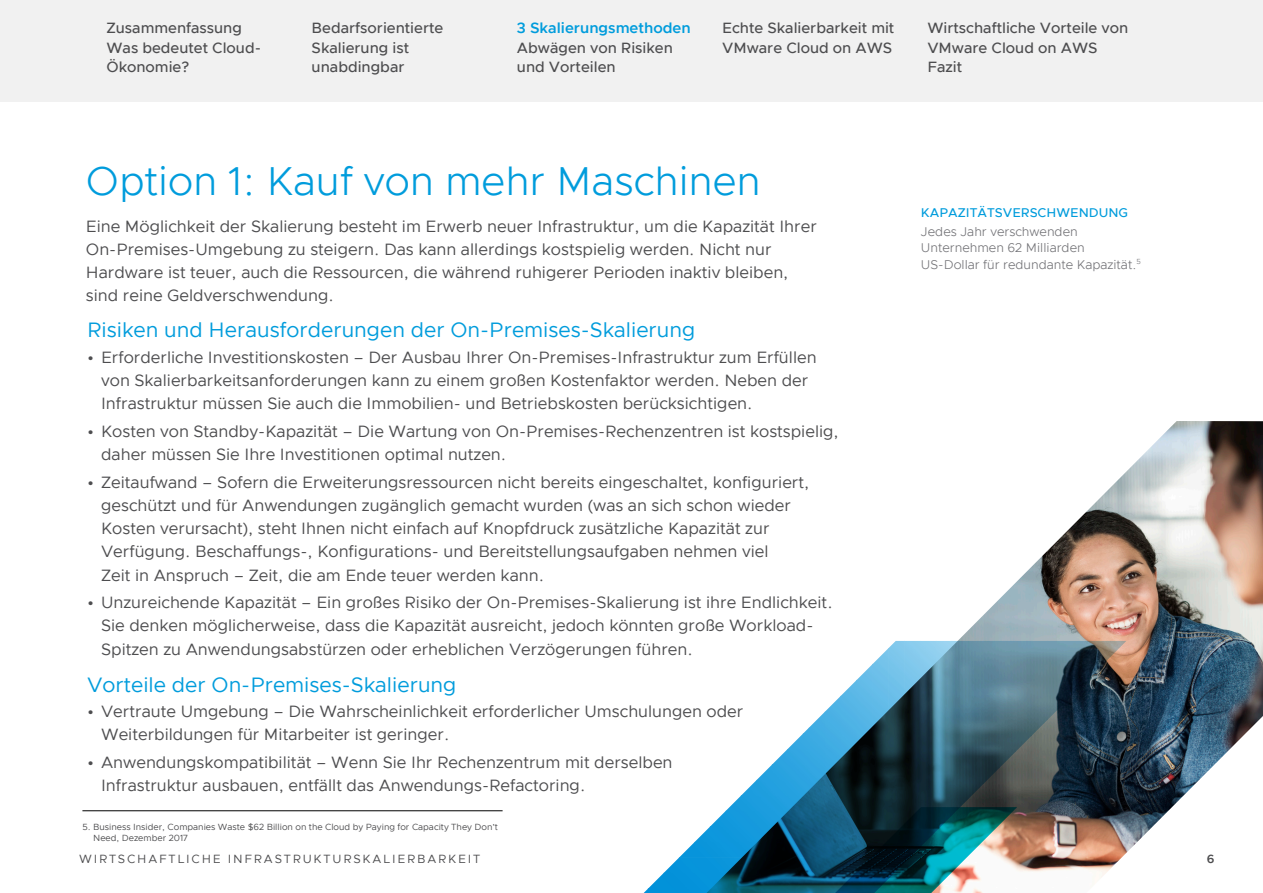
<style>
.page{position:relative;width:1263px;height:893px;background:#fff}
.page>*{position:absolute;margin:0;border:0;box-sizing:border-box;transform-origin:0 0}
.EB-BODY_MAIN_HEAD{font:300 40.5px "Metropolis";color:#009cdc}
.EB-BODY_SUBHEAD-1{font:21px "Metropolis";color:#009cdc}
.EB-BODY_TEXT{font:16.5px/23.2px "Metropolis";color:#4d4d4f}
.EB-NAV_BAR_HEAD{font:500 15px/19.5px "Metropolis";color:#4d4d4f}
.EB-SIDEBAR-BULLET{font:300 12.75px/16.5px "Metropolis";color:#717175}
.EB-SIDEBAR-HEAD-AllC{font:500 12.75px "Metropolis";color:#009cdc}
.EB-BOTTOM_FOLIO-LEFT{font:12px "Metropolis";letter-spacing:.15em;color:#4d4d4f}
.EB-BOTTOM_PAGE_NUMBE{font:600 12px "Metropolis";color:#4d4d4f}
.EB-FOOTNOTE-1ST_LINE{font:9px/11.2px "Metropolis";color:#4d4d4f}
.s1{font-weight:600;color:#009cdc}
</style>
<div class="page">
<img style="left:904px;top:421px;width:359px;height:457px">
<img style="left:809px;top:711px;width:16px;height:96px">
<img style="left:825px;top:697px;width:15px;height:110px">
<img style="left:840px;top:681px;width:16px;height:126px">
<img style="left:856px;top:665px;width:16px;height:142px">
<img style="left:643px;top:888px;width:136px;height:5px">
<img style="left:872px;top:649px;width:16px;height:158px">
<img style="left:648px;top:873px;width:131px;height:16px">
<img style="left:888px;top:641px;width:16px;height:166px">
<img style="left:663px;top:857px;width:116px;height:16px">
<img style="left:904px;top:641px;width:16px;height:166px">
<img style="left:679px;top:842px;width:100px;height:16px">
<img style="left:920px;top:641px;width:16px;height:166px">
<img style="left:694px;top:826px;width:85px;height:16px">
<img style="left:936px;top:641px;width:15px;height:166px">
<img style="left:710px;top:811px;width:69px;height:16px">
<img style="left:951px;top:641px;width:17px;height:166px">
<img style="left:725px;top:796px;width:84px;height:15px">
<img style="left:967px;top:641px;width:17px;height:159px">
<img style="left:740px;top:780px;width:69px;height:16px">
<img style="left:983px;top:641px;width:17px;height:143px">
<img style="left:756px;top:764px;width:53px;height:16px">
<img style="left:999px;top:641px;width:17px;height:127px">
<img style="left:772px;top:749px;width:37px;height:16px">
<img style="left:1015px;top:641px;width:16px;height:111px">
<img style="left:787px;top:734px;width:22px;height:16px">
<img style="left:1031px;top:641px;width:16px;height:95px">
<svg style="left:802px;top:727px;width:7px;height:7px"></svg>
<img style="left:1047px;top:641px;width:16px;height:79px">
<img style="left:1062px;top:641px;width:17px;height:64px">
<img style="left:1078px;top:641px;width:17px;height:48px">
<img style="left:1094px;top:641px;width:17px;height:32px">
<img style="left:1110px;top:641px;width:16px;height:16px">
<svg style="left:779px;top:807px;width:238px;height:86px;background:#30616e"></svg>
<hr style="left:82px;top:810px;width:421px;height:1px;background:#000">
<div style="left:0;top:0;width:1263px;height:101px;background:#f1f1f1"></div>
<p class="EB-NAV_BAR_HEAD" style="left:106px;top:18px;width:156px">Zusammenfassung<br>Was bedeutet Cloud-<br>Ökonomie?</p>
<p class="EB-NAV_BAR_HEAD" style="left:312px;top:18px;width:133px">Bedarfsorientierte<br>Skalierung ist unabdingbar</p>
<p class="EB-NAV_BAR_HEAD" style="left:517px;top:18px;width:175px"><span class="s1">3 Skalierungsmethoden<br></span>Abwägen von Risiken und Vorteilen</p>
<p class="EB-NAV_BAR_HEAD" style="left:722px;top:18px;width:174px">Echte Skalierbarkeit mit<br>VMware Cloud on AWS</p>
<p class="EB-NAV_BAR_HEAD" style="left:927px;top:18px;width:202px">Wirtschaftliche Vorteile von<br>VMware Cloud on AWS<br>Fazit</p>
<p class="EB-BODY_MAIN_HEAD" style="left:86px;top:156px;width:676px">Option 1: Kauf von mehr Maschinen</p>
<p class="EB-BODY_TEXT" style="left:86px;top:214px;width:732px">Eine Möglichkeit der Skalierung besteht im Erwerb neuer Infrastruktur, um die Kapazität Ihrer On-Premises-Umgebung zu steigern. Das kann allerdings kostspielig werden. Nicht nur Hardware ist teuer, auch die Ressourcen, die während ruhigerer Perioden inaktiv bleiben, sind reine Geldverschwendung.</p>
<p class="EB-BODY_SUBHEAD-1" style="left:87px;top:317px;width:610px">Risiken und Herausforderungen der On-Premises-Skalierung</p>
<p class="EB-BODY_TEXT" style="left:101px;top:345px;width:717px;text-indent:-14px">• Erforderliche Investitionskosten – Der Ausbau Ihrer On-Premises-Infrastruktur zum Erfüllen von Skalierbarkeitsanforderungen kann zu einem großen Kostenfaktor werden. Neben der<br>Infrastruktur müssen Sie auch die Immobilien- und Betriebskosten berücksichtigen.</p>
<p class="EB-BODY_TEXT" style="left:101px;top:419px;width:739px;text-indent:-14px">• Kosten von Standby-Kapazität – Die Wartung von On-Premises-Rechenzentren ist kostspielig, daher müssen Sie Ihre Investitionen optimal nutzen.</p>
<p class="EB-BODY_TEXT" style="left:101px;top:470px;width:710px;text-indent:-14px">• Zeitaufwand – Sofern die Erweiterungsressourcen nicht bereits eingeschaltet, konfiguriert, geschützt und für Anwendungen zugänglich gemacht wurden (was an sich schon wieder Kosten verursacht), steht Ihnen nicht einfach auf Knopfdruck zusätzliche Kapazität zur Verfügung. Beschaffungs-, Konfigurations- und Bereitstellungsaufgaben nehmen viel<br>Zeit in Anspruch – Zeit, die am Ende teuer werden kann.</p>
<p class="EB-BODY_TEXT" style="left:101px;top:591px;width:733px;text-indent:-14px">• Unzureichende Kapazität – Ein großes Risiko der On-Premises-Skalierung ist ihre Endlichkeit.<br>Sie denken möglicherweise, dass die Kapazität ausreicht, jedoch könnten große Workload-<br>Spitzen zu Anwendungsabstürzen oder erheblichen Verzögerungen führen.</p>
<p class="EB-BODY_SUBHEAD-1" style="left:87px;top:671px;width:371px">Vorteile der On-Premises-Skalierung</p>
<p class="EB-BODY_TEXT" style="left:101px;top:700px;width:644px;text-indent:-14px">• Vertraute Umgebung – Die Wahrscheinlichkeit erforderlicher Umschulungen oder<br>Weiterbildungen für Mitarbeiter ist geringer.</p>
<p class="EB-BODY_TEXT" style="left:101px;top:751px;width:573px;text-indent:-14px">• Anwendungskompatibilität – Wenn Sie Ihr Rechenzentrum mit derselben<br>Infrastruktur ausbauen, entfällt das Anwendungs-Refactoring.</p>
<p class="EB-FOOTNOTE-1ST_LINE" style="left:93px;top:821px;width:406px;text-indent:-11px">5. Business Insider, Companies Waste $62 Billion on the Cloud by Paying for Capacity They Don’t<br>Need, Dezember 2017</p>
<p class="EB-SIDEBAR-HEAD-AllC" style="left:921px;top:204px;width:209px">KAPAZITÄTSVERSCHWENDUNG</p>
<p class="EB-SIDEBAR-BULLET" style="left:921px;top:223px;width:221px">Jedes Jahr verschwenden<br>Unternehmen 62 Milliarden<br>US-Dollar für redundante Kapazität.<sup>5</sup></p>
<p class="EB-BOTTOM_FOLIO-LEFT" style="left:79px;top:851px;width:403px">WIRTSCHAFTLICHE INFRASTRUKTURSKALIERBARKEIT</p>
<p class="EB-BOTTOM_PAGE_NUMBE" style="left:1207px;top:851px;width:9px">6</p>
</div>
